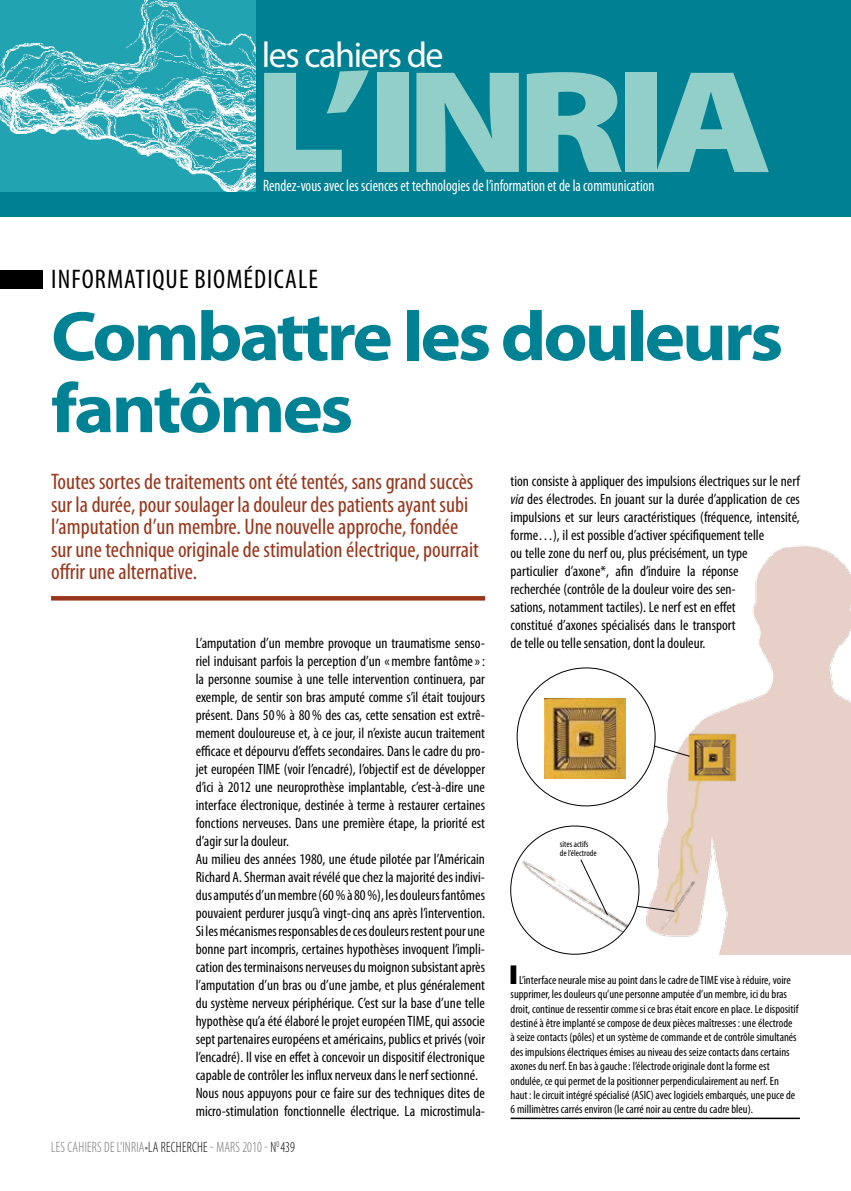
<style>
.page{position:relative;width:851px;height:1191px;background:#fff}
.page>*{position:absolute;margin:0;border:0;box-sizing:border-box;transform-origin:0 0}
.t1{font:900 147px "Myriad Pro";letter-spacing:-.08em;color:#93cfc9;scale:1.2 1}
.t2{font:700 70.5px/72px "Myriad Pro";letter-spacing:-.04em;color:#008294;scale:1.09 1}
.t3{font:36px "Myriad Pro";letter-spacing:-.04em;color:#fff}
.t4{font:condensed 27px "Myriad Pro";letter-spacing:.04em;color:#000}
.t5{font:condensed 22.5px/22.5px "Myriad Pro";color:#98351a}
.t6{font:condensed 16.5px "Myriad Pro";color:#fff;scale:.9 1}
.t7{font:condensed 15px/18px "Myriad Pro";color:#000}
.t8{font:300 condensed 15px "Myriad Pro";letter-spacing:.02em;color:#707173;scale:.9 1}
.t9{font:condensed 12px/14.4px "Myriad Pro";color:#000}
.t10{font:condensed 9px/8.4px "Myriad Pro";color:#000}
.s1{color:#000}
.s2{font-style:italic}
</style>
<div class="page">
<svg style="left:51px;top:596px;width:434px;height:4px;background:#99381e"></svg>
<div style="left:0;top:270px;width:43px;height:18px;background:#000"></div>
<hr style="left:510px;top:1117px;width:289px;height:2px;background:#000">
<img style="left:588px;top:545px;width:262px;height:409px">
<img style="left:544px;top:698px;width:81px;height:80px">
<img style="left:513px;top:831px;width:126px;height:123px">
<svg style="left:580px;top:859px;width:27px;height:56px"></svg>
<svg style="left:653px;top:745px;width:37px;height:12px"></svg>
<svg style="left:636px;top:905px;width:39px;height:7px"></svg>
<div style="left:0;top:0;width:850px;height:217px;background:#008193"></div>
<img style="left:0;top:0;width:255px;height:191px">
<h3 class="t3" style="left:262px;top:33px;width:183px">les cahiers de</h3>
<h1 class="t1" style="left:253px;top:24px;width:434px">L’INRIA</h1>
<p class="t6" style="left:263px;top:176px;width:436px">Rendez-vous avec les sciences et technologies de l’information et de la communication</p>
<h3 class="t4" style="left:51px;top:263px;width:268px">INFORMATIQUE BIOMéDICALE</h3>
<h2 class="t2" style="left:51px;top:298px;width:673px">Combattre les douleurs fantômes</h2>
<p class="t5" style="left:51px;top:470px;width:429px">Toutes sortes de traitements ont été tentés, sans grand succès sur la durée, pour soulager la douleur des patients ayant subi l’amputation d’un membre. Une nouvelle approche, fondée sur une technique originale de stimulation électrique, pourrait offrir une alternative.</p>
<p class="t7" style="left:196px;top:634px;width:291px">L’amputation d’un membre provoque un traumatisme senso&shy;riel induisant parfois la perception d’un «membre fantôme»: la personne soumise à une telle intervention continuera, par exemple, de sentir son bras amputé comme s’il était toujours présent. Dans 50% à 80% des cas, cette sensation est extrê&shy;mement douloureuse et, à ce jour, il n’existe aucun traitement efficace et dépourvu d’effets secondaires. Dans le cadre du pro&shy;jet européen TIME (voir l’encadré), l’objectif est de développer d’ici à 2012 une neuroprothèse implantable, c’est-à-dire une interface électronique, destinée à terme à restaurer certaines fonctions nerveuses. Dans une première étape, la priorité est d’agir sur la douleur.<br>Au milieu des années 1980, une étude pilotée par l’Américain Richard A. Sherman avait révélé que chez la majorité des indivi&shy;dus amputés d’un membre (60% à 80%), les douleurs fantômes pouvaient perdurer jusqu’à vingt-cinq ans après l’intervention.<br>Si les mécanismes responsables de ces douleurs restent pour une bonne part incompris, certaines hypothèses invoquent l’impli&shy;cation des terminaisons nerveuses du moignon subsistant après l’amputation d’un bras ou d’une jambe, et plus généralement du système nerveux périphérique. C’est sur la base d’une telle hypothèse qu’a été élaboré le projet européen TIME, qui associe sept partenaires européens et américains, publics et privés (voir l’encadré). Il vise en effet à concevoir un dispositif électronique capable de contrôler les influx nerveux dans le nerf sectionné.<br>Nous nous appuyons pour ce faire sur des techniques dites de micro-stimulation fonctionnelle électrique. La microstimula-</p>
<p class="t8" style="left:51px;top:1138px;width:272px">LES CAHIERS DE L’INRIA•<span class="s1">LA RECHERCHE</span> - MARS 2010- <span class="s1">N</span><sup>0</sup><span class="s1">439</span></p>
<p class="t7" style="left:510px;top:472px;width:291px">tion consiste à appliquer des impulsions électriques sur le nerf <span class="s2">via</span> des électrodes. En jouant sur la durée d’application de ces impulsions et sur leurs caractéristiques (fréquence, intensité, forme…), il est possible d’activer spécifiquement telle<br>ou telle zone du nerf ou, plus précisément, un type<br>particulier d’axone*, afin d’induire la réponse<br>recherchée (contrôle de la douleur voire des sen-<br>sations, notamment tactiles). Le nerf est en effet<br>constitué d’axones spécialisés dans le transport<br>de telle ou telle sensation, dont la douleur.</p>
<p class="t10" style="left:560px;top:840px;width:38px">sites actifs de l’électrode</p>
<p class="t9" style="left:510px;top:972px;width:289px">■ L’interface neurale mise au point dans le cadre de TIME vise à réduire, voire supprimer, les douleurs qu’une personne amputée d’un membre, ici du bras droit, continue de ressentir comme si ce bras était encore en place. Le dispositif destiné à être implanté se compose de deux pièces maîtresses: une électrode à seize contacts (pôles) et un système de commande et de contrôle simultanés des impulsions électriques émises au niveau des seize contacts dans certains axones du nerf. En bas à gauche: l’électrode originale dont la forme est ondulée, ce qui permet de la positionner perpendiculairement au nerf. En haut: le circuit intégré spécialisé (ASIC) avec logiciels embarqués, une puce de 6 millimètres carrés environ (le carré noir au centre du cadre bleu).</p>
</div>
